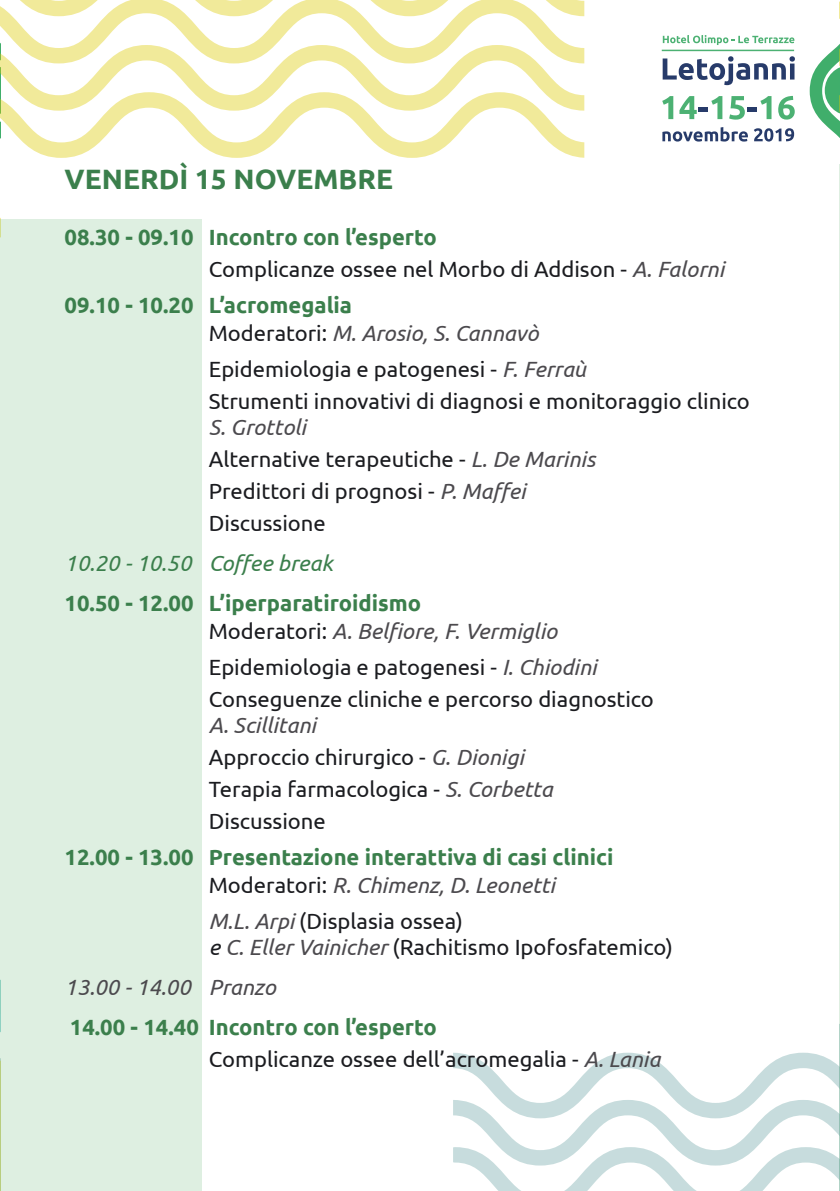
<style>
.page{position:relative;width:840px;height:1191px;background:#fff}
.page>*{position:absolute;margin:0;border:0;box-sizing:border-box;transform-origin:0 0}
.t1{font:700 28px "Ubuntu";color:#3b7f4c}
.t2{font:22px/32px "Ubuntu";color:#1b1c20}
.t3{font:700 22px/28px "Ubuntu";color:#3b7f4c}
.t4{font:italic 22px "Ubuntu";color:#3b7f4c}
.t5{font:italic 22px "Ubuntu";color:#4c4a4e}
.s1{font-weight:700;color:#3b7f4c}
.s2{font-style:italic;color:#4c4a4e}
.s3{font-weight:400;color:#1b1c20}
.s4{font-weight:400;font-style:italic;color:#4c4a4e}
.s5{font-style:italic}
</style>
<div class="page">
<div style="left:0;top:219px;width:201px;height:972px;background:#deefe1"></div>
<svg style="left:0;top:0;width:584px;height:158px"></svg>
<svg style="left:662px;top:35px;width:132px;height:10px"></svg>
<svg style="left:662px;top:56px;width:132px;height:29px"></svg>
<svg style="left:662px;top:96px;width:11px;height:23px"></svg>
<svg style="left:679px;top:96px;width:43px;height:23px"></svg>
<svg style="left:729px;top:96px;width:42px;height:24px"></svg>
<svg style="left:778px;top:96px;width:16px;height:24px"></svg>
<svg style="left:662px;top:127px;width:85px;height:15px"></svg>
<svg style="left:754px;top:128px;width:39px;height:14px"></svg>
<hr style="left:661px;top:50px;width:132px;height:1px;background:#4cb173">
<svg style="left:453px;top:1052px;width:386px;height:139px"></svg>
<svg style="left:809px;top:1px;width:31px;height:137px"></svg>
<hr style="left:839px;top:164px;width:1px;height:1027px;background:#5bb16a">
<p class="t1" style="left:65px;top:162px;width:330px">VENERDÌ 15 NOVEMBRE</p>
<p class="t2" style="left:209px;top:220px;width:516px;text-indent:-144px"><span class="s1">08.30 - 09.10 Incontro con l’esperto<br></span>Complicanze ossee nel Morbo di Addison - <span class="s2">A. Falorni</span></p>
<p class="t3" style="left:209px;top:291px;width:331px;text-indent:-144px">09.10 - 10.20 L’acromegalia<br><span class="s3">Moderatori:</span> <span class="s4">M. Arosio, S. Cannavò</span></p>
<p class="t2" style="left:209px;top:352px;width:542px">Epidemiologia e patogenesi - <span class="s2">F. Ferraù<br></span>Strumenti innovativi di diagnosi e monitoraggio clinico</p>
<p class="t2" style="left:209px;top:410px;width:387px"><span class="s2">S. Grottoli<br></span>Alternative terapeutiche - <span class="s2">L. De Marinis<br></span>Predittori di prognosi - <span class="s2">P. Maffei<br></span>Discussione</p>
<p class="t4" style="left:65px;top:550px;width:270px">10.20 - 10.50 Coffee break</p>
<p class="t3" style="left:209px;top:589px;width:350px;text-indent:-144px">10.50 - 12.00 L’iperparatiroidismo<br><span class="s3">Moderatori:</span> <span class="s4">A. Belfiore, F. Vermiglio</span></p>
<p class="t2" style="left:209px;top:650px;width:446px">Epidemiologia e patogenesi - <span class="s2">I. Chiodini<br></span>Conseguenze cliniche e percorso diagnostico</p>
<p class="t2" style="left:209px;top:708px;width:345px"><span class="s2">A. Scillitani<br></span>Approccio chirurgico - <span class="s2">G. Dionigi<br></span>Terapia farmacologica - <span class="s2">S. Corbetta<br></span>Discussione</p>
<p class="t3" style="left:209px;top:843px;width:406px;text-indent:-144px">12.00 - 13.00 Presentazione interattiva di casi clinici<br><span class="s3">Moderatori:</span> <span class="s4">R. Chimenz, D. Leonetti</span></p>
<p class="t2" style="left:209px;top:907px;width:465px;line-height:26px"><span class="s2">M.L. Arpi</span> (Displasia ossea)<br><span class="s5">e</span> <span class="s2">C. Eller Vainicher</span> (Rachitismo Ipofosfatemico)</p>
<p class="t5" style="left:65px;top:974px;width:213px">13.00 - 14.00 Pranzo</p>
<p class="t2" style="left:209px;top:1010px;width:453px;text-indent:-139px"><span class="s1">14.00 - 14.40 Incontro con l’esperto<br></span>Complicanze ossee dell’acromegalia - <span class="s2">A. Lania</span></p>
</div>
